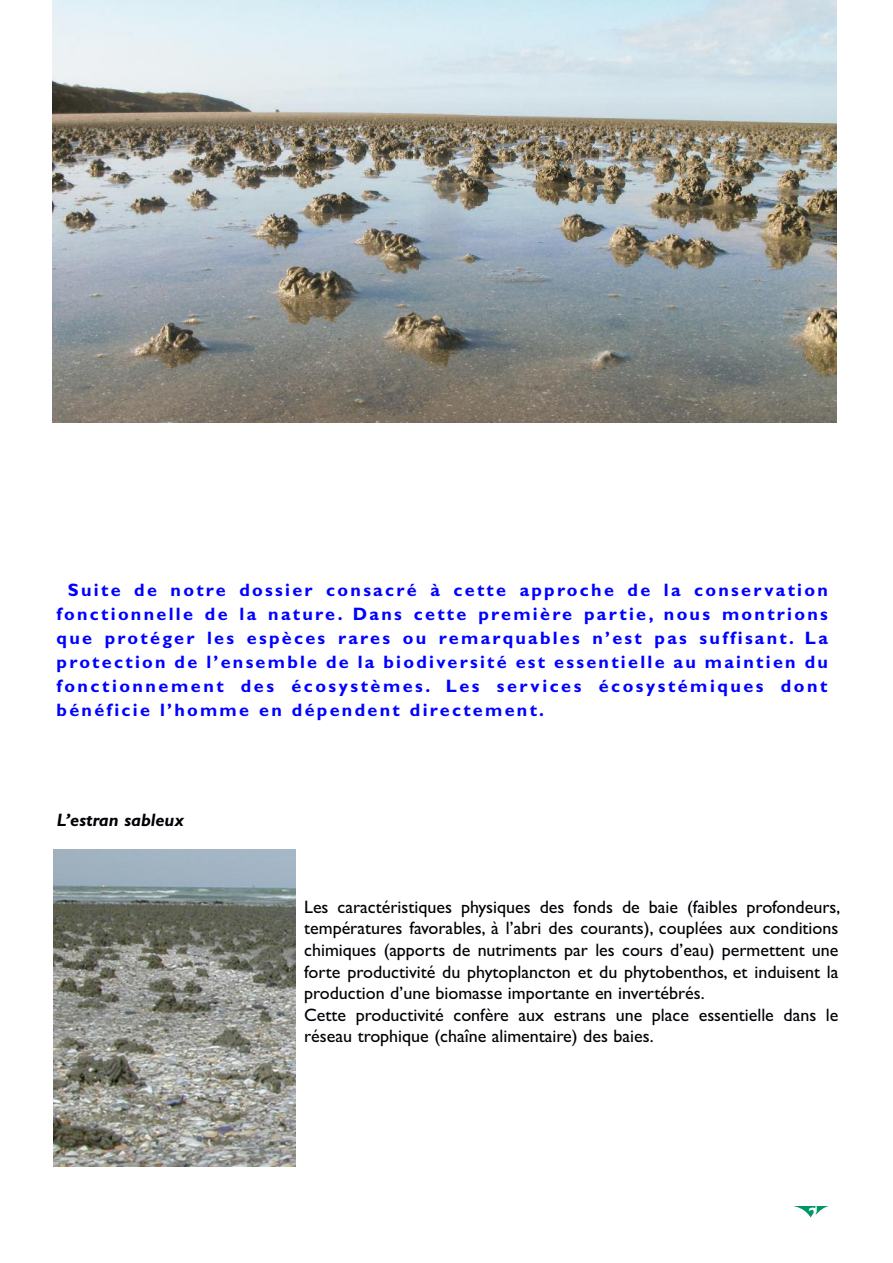
<style>
.page{position:relative;width:893px;height:1263px;background:#fff}
.page>*{position:absolute;margin:0;border:0;box-sizing:border-box;transform-origin:0 0}
.t1{font:18px/21.6px "Gill Sans";color:#000006}
.t2{font:700 18px/24px "Gill Sans";letter-spacing:.125em;color:#00f;text-align:justify}
.t3{font:italic 700 18px "Gill Sans";color:#000006}
.t4{font:700 18px "Gill Sans";color:#fff}
</style>
<div class="page">
<img style="left:52px;top:0;width:784px;height:422px">
<svg style="left:793px;top:1206px;width:36px;height:13px"></svg>
<img style="left:53px;top:850px;width:242px;height:317px">
<p class="t2" style="left:57px;top:578px;width:773px;text-indent:11px">Suite de notre dossier consacré à cette approche de la conservation fonctionnelle de la nature. Dans cette première partie, nous montrions que protéger les espèces rares ou remarquables n’est pas suffisant. La protection de l’ensemble de la biodiversité est essentielle au maintien du fonctionnement des écosystèmes. Les services écosystémiques dont bénéficie l’homme en dépendent directement.</p>
<p class="t3" style="left:57px;top:809px;width:129px">L’estran sableux</p>
<p class="t1" style="left:304px;top:896px;width:538px">Les caractéristiques physiques des fonds de baie (faibles profondeurs, températures favorables, à l’abri des courants), couplées aux conditions chimiques (apports de nutriments par les cours d’eau) permettent une forte productivité du phytoplancton et du phytobenthos, et induisent la production d’une biomasse importante en invertébrés.<br>Cette productivité confère aux estrans une place essentielle dans le réseau trophique (chaîne alimentaire) des baies.</p>
<p class="t4" style="left:808px;top:1203px;width:11px">2</p>
</div>
